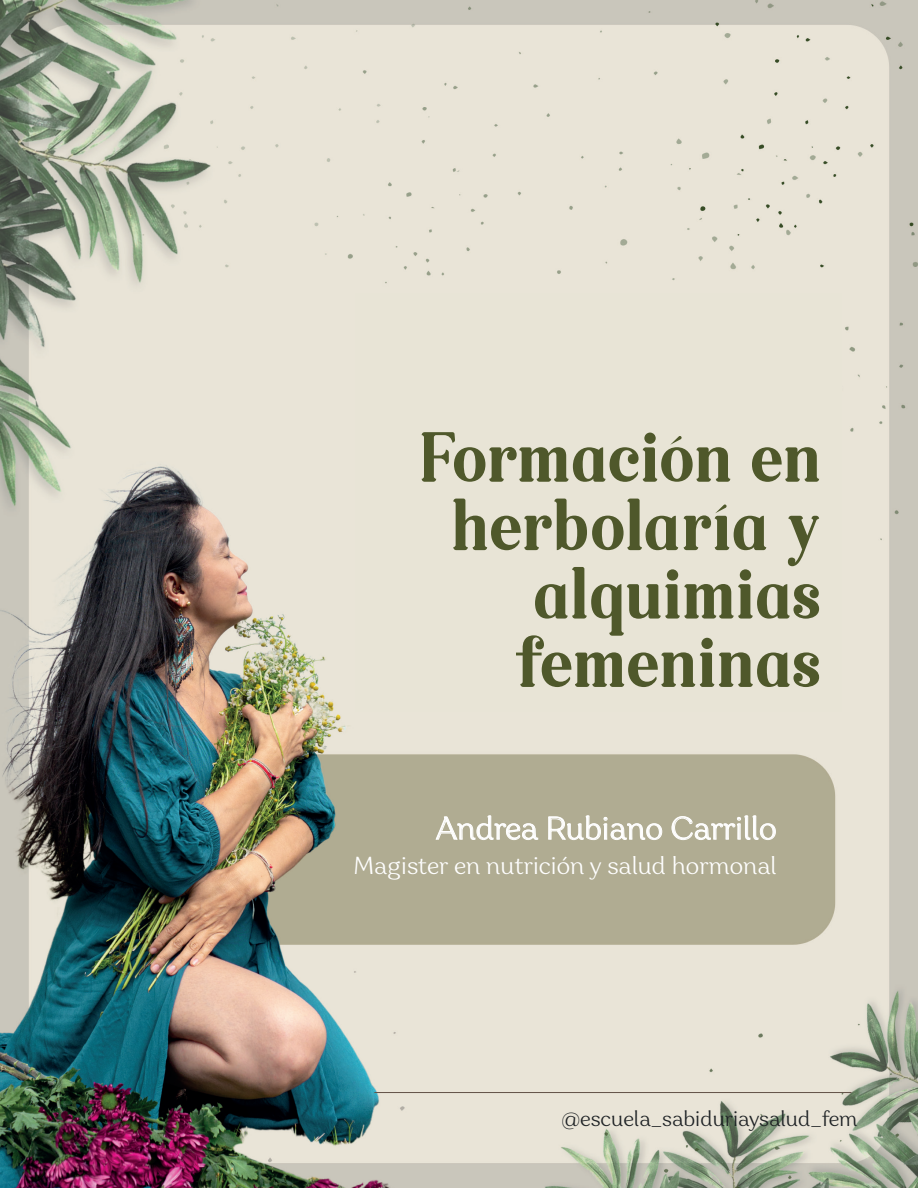
<style>
.page{position:relative;width:918px;height:1188px;background:#fff}
.page>*{position:absolute;margin:0;border:0;box-sizing:border-box;transform-origin:0 0}
.t1{font:57px/68.4px "Raillinc";letter-spacing:-.01em;color:#4f582b;text-align:right}
.t2{font:300 31.5px "Garbata Trial";color:#fff}
.t3{font:300 24px "Garbata Trial";color:#fff}
.t4{font:300 21px "Garbata Trial";color:#1d2124}
</style>
<div class="page">
<img style="left:0;top:0;width:918px;height:1188px">
<div style="left:355px;top:293px;width:487px;height:419px;background:#e8e4d6"></div>
<svg style="left:435px;top:815px;width:104px;height:25px;background:#c1bea9"></svg>
<svg style="left:548px;top:815px;width:115px;height:25px;background:#c1beaa"></svg>
<svg style="left:671px;top:815px;width:105px;height:25px;background:#c0bda9"></svg>
<hr style="left:374px;top:1092px;width:478px;height:1px;background:#625146">
<p class="t1" style="left:422px;top:416px;width:404px">Formación en herbolaría y alquimias femeninas</p>
<p class="t2" style="left:436px;top:805px;width:342px">Andrea Rubiano Carrillo</p>
<p class="t3" style="left:354px;top:848px;width:425px">Magister en nutrición y salud hormonal</p>
<p class="t4" style="left:562px;top:1103px;width:298px">@escuela_sabiduriaysalud_fem</p>
</div>
